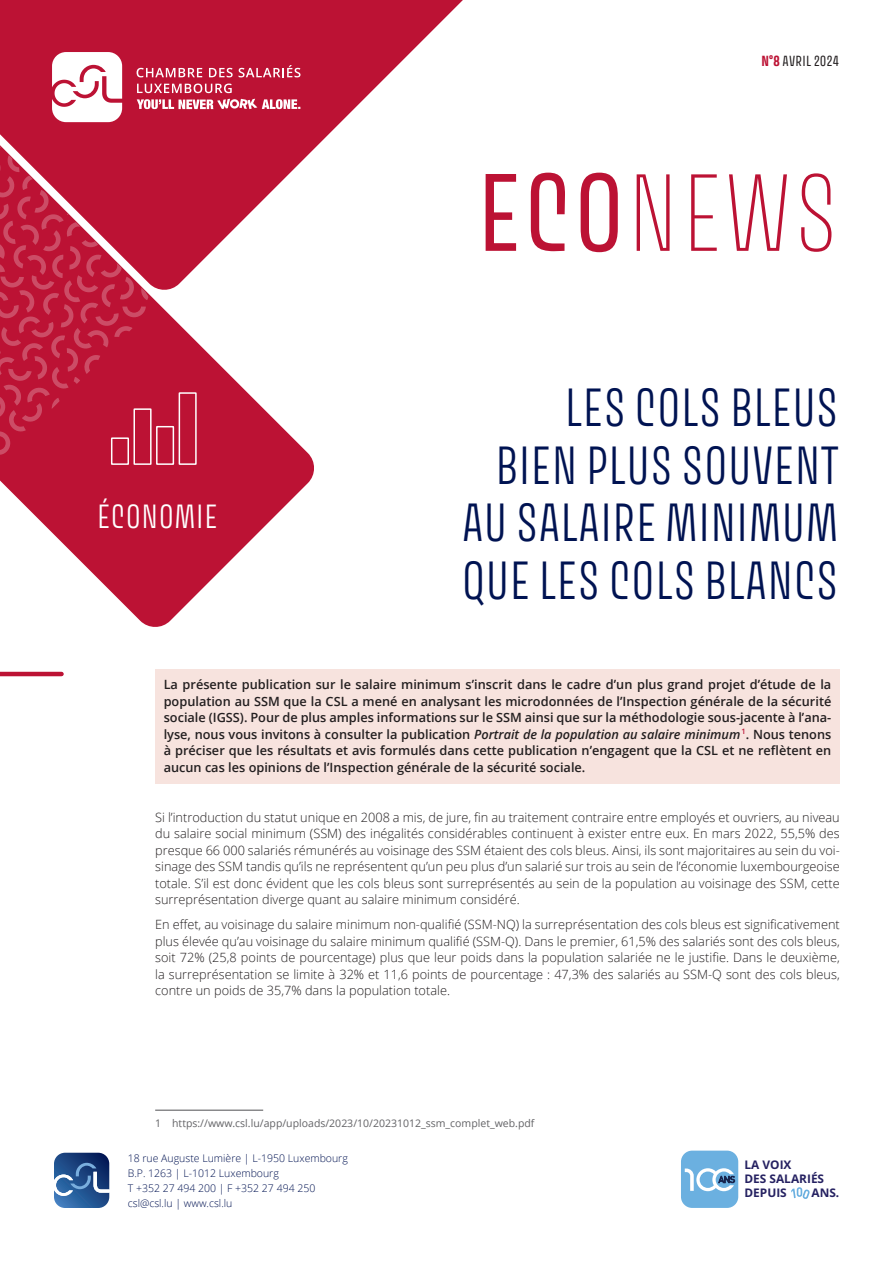
<style>
.page{position:relative;width:893px;height:1263px;background:#fff}
.page>*{position:absolute;margin:0;border:0;box-sizing:border-box;transform-origin:0 0}
.Title_Big_Socionews{font:100 98.25px "Avory I Latn";color:#bc1234}
.Title_1_first_page{font:300 48px/57.6px "Avory I Latn";letter-spacing:.01em;color:#001352;text-align:right}
.Title_Domain{font:300 30px "Avory I Latn";letter-spacing:.02em;color:#fff}
.t1{font:13.05px "Avory I Latn";letter-spacing:.02em;color:#231f20}
.Texte_courant{font:300 12.75px/16.5px "Open Sans";color:#231f20;text-align:justify}
.Texte_courant-2{font:600 12.75px/16.5px "Open Sans";color:#231f20;text-align:justify}
.t2{font:700 11.85px/14.2px "Open Sans";color:#252161}
.t3{font:300 10.5px "Open Sans";color:#001352}
.Footnote{font:10.5px "Open Sans";color:#636366}
.s1{font-weight:700;color:#bc1234}
.s2{font-weight:400}
.s3{font-style:italic}
</style>
<div class="page">
<svg style="left:0;top:294px;width:314px;height:333px;fill:#bc1234"></svg>
<svg style="left:54px;top:292px;width:95px;height:169px;background:#bd193a"></svg>
<svg style="left:0;top:292px;width:54px;height:169px;background:#bf1e3e"></svg>
<hr style="left:0;top:672px;width:62px;height:4px;background:#bc1234">
<svg style="left:110px;top:391px;width:87px;height:75px;background:#c32d4b"></svg>
<div style="left:155px;top:670px;width:684px;height:114px;background:#f7e3de"></div>
<svg style="left:54px;top:1153px;width:55px;height:55px;background:#3d6499"></svg>
<svg style="left:0;top:0;width:463px;height:292px;fill:#bc1234"></svg>
<svg style="left:52px;top:52px;width:70px;height:70px"></svg>
<svg style="left:137px;top:68px;width:65px;height:9px"></svg>
<svg style="left:209px;top:68px;width:24px;height:9px"></svg>
<svg style="left:239px;top:65px;width:61px;height:12px"></svg>
<svg style="left:137px;top:84px;width:95px;height:9px"></svg>
<svg style="left:137px;top:99px;width:163px;height:10px"></svg>
<div style="left:681px;top:1150px;width:57px;height:58px;background:#6bb0e0;border-radius:11px"></div>
<svg style="left:685px;top:1168px;width:50px;height:23px"></svg>
<svg style="left:791px;top:1187px;width:19px;height:12px"></svg>
<hr style="left:155px;top:1109px;width:108px;height:2px;background:#636366">
<p class="t1" style="left:762px;top:53px;width:79px"><span class="s1">N°8</span> AVRIL 2024</p>
<p class="Title_Domain" style="left:97px;top:498px;width:122px">ÉCONOMIE</p>
<p class="Title_Big_Socionews" style="left:477px;top:154px;width:363px"><span class="s2">ECO</span>NEWS</p>
<p class="Title_1_first_page" style="left:462px;top:379px;width:378px">LES COLS BLEUS<br>BIEN PLUS SOUVENT<br>AU SALAIRE MINIMUM<br>QUE LES COLS BLANCS</p>
<p class="Texte_courant-2" style="left:164px;top:676px;width:669px">La présente publication sur le salaire minimum s’inscrit dans le cadre d’un plus grand projet d’étude de la population au SSM que la CSL a mené en analysant les microdonnées de l’Inspection générale de la sécurité sociale (IGSS). Pour de plus amples informations sur le SSM ainsi que sur la méthodologie sous-jacente à l’ana&shy;lyse, nous vous invitons à consulter la publication <span class="s3">Portrait de la population au salaire minimum</span> <sup>1</sup>. Nous tenons à préciser que les résultats et avis formulés dans cette publication n’engagent que la CSL et ne reflètent en aucun cas les opinions de l’Inspection générale de la sécurité sociale.</p>
<p class="Texte_courant" style="left:155px;top:808px;width:686px">Si l’introduction du statut unique en 2008 a mis, de jure, fin au traitement contraire entre employés et ouvriers, au niveau du salaire social minimum (SSM) des inégalités considérables continuent à exister entre eux. En mars 2022, 55,5% des presque 66 000 salariés rémunérés au voisinage des SSM étaient des cols bleus. Ainsi, ils sont majoritaires au sein du voi&shy;sinage des SSM tandis qu’ils ne représentent qu’un peu plus d’un salarié sur trois au sein de l’économie luxembourgeoise totale. S’il est donc évident que les cols bleus sont surreprésentés au sein de la population au voisinage des SSM, cette surreprésentation diverge quant au salaire minimum considéré.</p>
<p class="Texte_courant" style="left:155px;top:916px;width:686px">En effet, au voisinage du salaire minimum non-qualifié (SSM-NQ) la surreprésentation des cols bleus est significativement plus élevée qu’au voisinage du salaire minimum qualifié (SSM-Q). Dans le premier, 61,5% des salariés sont des cols bleus, soit 72% (25,8 points de pourcentage) plus que leur poids dans la population salariée ne le justifie. Dans le deuxième, la surreprésentation se limite à 32% et 11,6 points de pourcentage : 47,3% des salariés au SSM-Q sont des cols bleus, contre un poids de 35,7% dans la population totale.</p>
<p class="Footnote" style="left:155px;top:1116px;width:381px">1 https://www.csl.lu/app/uploads/2023/10/20231012_ssm_complet_web.pdf</p>
<p class="t3" style="left:128px;top:1151px;width:222px">18 rue Auguste Lumière | L-1950 Luxembourg</p>
<p class="t3" style="left:128px;top:1166px;width:153px">B.P. 1263 | L-1012 Luxembourg</p>
<p class="t3" style="left:128px;top:1181px;width:189px">T +352 27 494 200 | F +352 27 494 250</p>
<p class="t3" style="left:128px;top:1196px;width:106px">csl@csl.lu | www.csl.lu</p>
<p class="t2" style="left:744px;top:1157px;width:81px">LA VOIX<br>DES SALARIÉS<br>DEPUIS</p>
<p class="t2" style="left:811px;top:1185px;width:29px">ANS.</p>
</div>
